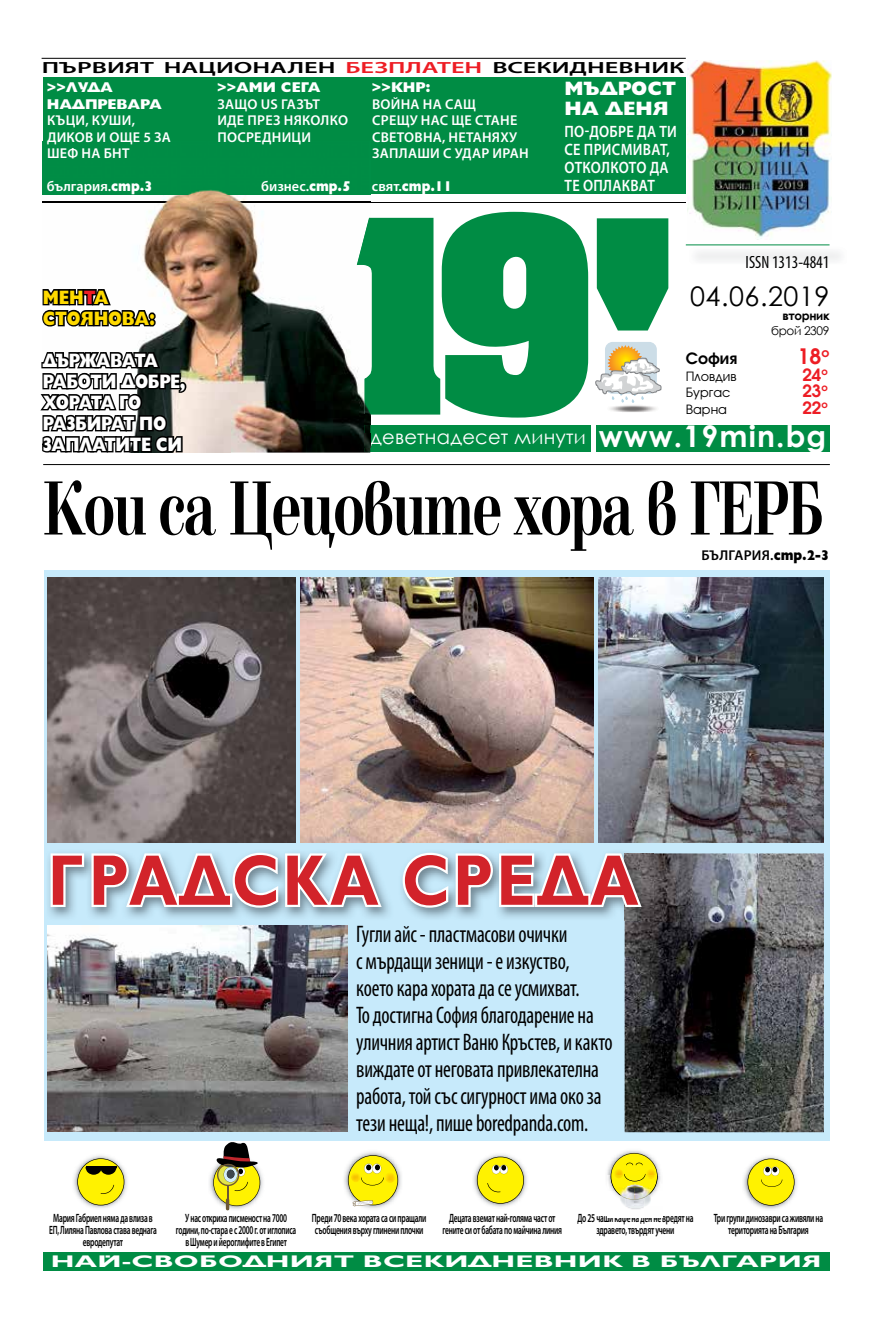
<style>
.page{position:relative;width:893px;height:1340px;background:#fff}
.page>*{position:absolute;margin:0;border:0;box-sizing:border-box;transform-origin:0 0}
.t1{font:700 79.5px "Elfin CYR";letter-spacing:-.025em;color:#000;scale:.7 1}
.t2{font:700 72px "Gilt";letter-spacing:.05em;color:#d2232a;scale:.86 1}
.t3{font:700 29.85px "Century Gothic";letter-spacing:.04em;color:#fff}
.t4{font:27px "Century Gothic";letter-spacing:.02em;color:#000}
.t5{font:condensed 24px/27px "Myriad Pro";letter-spacing:-.01em;color:#000;scale:.89 1}
.t6{font:700 22.35px "Avanti CYR";color:#ed1d24}
.t7{font:800 19.5px/21px "Gilt";letter-spacing:-.02em;color:#fff;scale:.82 1}
.t8{font:19.5px "Century Gothic";letter-spacing:.01em;color:#fff}
.t9{font:800 19.5px/21px "Gilt";letter-spacing:-.01em;color:#ffda00;scale:.85 1}
.t10{font:800 19.5px/19.5px "Gilt";color:#fff}
.t11{font:condensed 18px "Myriad Pro";color:#000;scale:.95 1}
.t12{font:700 17.85px "Avanti CYR";color:#ed1d24}
.t13{font:700 16.95px "Gilt";letter-spacing:.01em;color:#fff;scale:1.68 1}
.t14{font:600 16.5px/18px "Myriad Pro";letter-spacing:.02em;color:#fff;scale:.87 1}
.t15{font:700 16.35px "Avanti CYR";color:#000}
.t16{font:600 16.2px "Myriad Pro";color:#000;scale:1.63 1}
.t17{font:600 14.25px/16.5px "Myriad Pro";letter-spacing:.02em;color:#fff}
.t18{font:800 14.25px/16.5px "Gilt";color:#fff}
.t19{font:600 14.25px "Myriad Pro";letter-spacing:.02em;color:#000}
.t20{font:600 14.25px "Myriad Pro";color:#fff}
.t21{font:800 14.25px "Gilt";color:#fff;scale:.89 1}
.t22{font:13.35px "Avanti CYR";color:#000}
.t23{font:600 12px/12px "Myriad Pro";letter-spacing:-.03em;color:#000;text-align:center;scale:.62 1}
.t24{font:600 12px/12px "Myriad Pro";letter-spacing:-.03em;color:#000;text-align:center;scale:.61 1}
.t25{font:12px "Century Gothic";letter-spacing:-.03em;color:#000}
.t26{font:700 12px "Century Gothic";letter-spacing:-.03em;color:#000}
.s1{color:#ed1d24}
.s2{font-family:"Gilt";font-weight:800}
.s3{font-family:"Myriad Pro";font-weight:600}
</style>
<div class="page">
<img style="left:688px;top:60px;width:143px;height:178px">
<svg style="left:597px;top:218px;width:71px;height:112px;background:#1b9858"></svg>
<div style="left:365px;top:425px;width:465px;height:27px;background:#008c44"></div>
<div style="left:591px;top:420px;width:5px;height:35px;background:#fff"></div>
<hr style="left:43px;top:202px;width:643px;height:1px;background:#000">
<hr style="left:43px;top:464px;width:787px;height:1px;background:#000">
<hr style="left:42px;top:58px;width:644px;height:1px;background:#000">
<div style="left:43px;top:78px;width:643px;height:116px;background:#008c44"></div>
<hr style="left:686px;top:244px;width:143px;height:1px;background:#008c44">
<div style="left:605px;top:342px;width:52px;height:52px;background:#ccdde7;border-radius:8px"></div>
<img style="left:609px;top:405px;width:48px;height:7px">
<img style="left:609px;top:345px;width:34px;height:13px">
<svg style="left:595px;top:358px;width:66px;height:45px"></svg>
<img style="left:43px;top:189px;width:327px;height:263px">
<img style="left:365px;top:429px;width:5px;height:23px">
<img style="left:365px;top:433px;width:5px;height:15px">
<svg style="left:357px;top:212px;width:231px;height:217px"></svg>
<img style="left:43px;top:202px;width:327px;height:1px">
<img style="left:357px;top:218px;width:13px;height:196px">
<svg style="left:42px;top:284px;width:111px;height:45px"></svg>
<div style="left:149px;top:319px;width:7px;height:7px;border:3px solid #000;border-radius:50%"></div>
<div style="left:149px;top:312px;width:7px;height:8px;border:3px solid #000;border-radius:50%"></div>
<svg style="left:40px;top:346px;width:148px;height:107px"></svg>
<div style="left:43px;top:1252px;width:786px;height:18px;background:#008c44"></div>
<div style="left:44px;top:570px;width:785px;height:570px;background:#c7eafb"></div>
<img style="left:607px;top:1150px;width:54px;height:25px">
<img style="left:626px;top:1206px;width:18px;height:4px">
<img style="left:608px;top:1175px;width:3px;height:14px">
<img style="left:658px;top:1175px;width:3px;height:12px">
<img style="left:620px;top:1199px;width:6px;height:7px">
<img style="left:626px;top:1199px;width:18px;height:7px">
<img style="left:644px;top:1199px;width:7px;height:7px">
<svg style="left:611px;top:1152px;width:47px;height:47px;background:#e3da4b"></svg>
<img style="left:743px;top:1156px;width:54px;height:53px">
<svg style="left:747px;top:1158px;width:47px;height:47px;background:#e8df3a"></svg>
<img style="left:344px;top:1151px;width:58px;height:58px">
<svg style="left:348px;top:1155px;width:50px;height:51px;background:#e7dd3f"></svg>
<img style="left:209px;top:1170px;width:54px;height:41px">
<svg style="left:213px;top:1142px;width:47px;height:68px"></svg>
<img style="left:73px;top:1155px;width:54px;height:53px">
<svg style="left:77px;top:1158px;width:47px;height:47px;background:#d6ce32"></svg>
<hr style="left:86px;top:1166px;width:31px;height:1px;background:#000">
<img style="left:473px;top:1154px;width:54px;height:53px">
<svg style="left:477px;top:1156px;width:47px;height:47px;background:#e8df3a"></svg>
<img style="left:625px;top:853px;width:199px;height:279px">
<img style="left:48px;top:577px;width:248px;height:265px">
<img style="left:598px;top:577px;width:226px;height:265px">
<img style="left:48px;top:925px;width:299px;height:206px">
<img style="left:300px;top:577px;width:293px;height:265px">
<img style="left:49px;top:896px;width:576px;height:24px">
<img style="left:625px;top:853px;width:28px;height:67px">
<svg style="left:48px;top:852px;width:337px;height:58px"></svg>
<svg style="left:400px;top:852px;width:245px;height:58px"></svg>
<h3 class="t16" style="left:42px;top:57px;width:396px">ПЪРВИЯТ НАЦИОНАЛЕН <span class="s1">БЕЗПЛАТЕН</span> ВСЕКИДНЕВНИК</h3>
<p class="t18" style="left:47px;top:79px;width:116px">&gt;&gt;ЛУДА<br>НАДПРЕВАРА</p>
<p class="t17" style="left:47px;top:112px;width:125px">КЪЦИ, КУШИ,<br>ДИКОВ И ОЩЕ 5 ЗА<br>ШЕФ НА БНТ</p>
<p class="t20" style="left:47px;top:177px;width:108px">българия.<span class="s2">стр.3</span></p>
<h3 class="t9" style="left:43px;top:287px;width:134px">МЕН<span class="s1">Т</span>А<br>СТОЯНОВА:</h3>
<h3 class="t7" style="left:43px;top:350px;width:176px">ДЪРЖАВАТА<br>РАБОТИ ДОБРЕ,<br>ХОРАТА ГО<br>РАЗБИРАТ ПО<br>ЗАПЛАТИТЕ СИ</h3>
<p class="t18" style="left:217px;top:79px;width:105px">&gt;&gt;АМИ СЕГА</p>
<p class="t17" style="left:217px;top:95px;width:132px">ЗАЩО US ГАЗЪТ<br>ИДЕ ПРЕЗ НЯКОЛКО<br>ПОСРЕДНИЦИ</p>
<p class="t17" style="left:261px;top:178px;width:91px">бизнес.<span class="s2">стр.5</span></p>
<p class="t18" style="left:372px;top:79px;width:60px">&gt;&gt;КНР:</p>
<p class="t17" style="left:372px;top:95px;width:158px">ВОЙНА НА САЩ<br>СРЕЩУ НАС ЩЕ СТАНЕ<br>СВЕТОВНА, НЕТАНЯХУ<br>ЗАПЛАШИ С УДАР ИРАН</p>
<p class="t21" style="left:372px;top:178px;width:92px"><span class="s3">свят.</span>стр.11</p>
<h3 class="t10" style="left:564px;top:79px;width:113px">МЪДРОСТ<br>НА ДЕНЯ</h3>
<h3 class="t14" style="left:564px;top:122px;width:131px">ПО-ДОБРЕ ДА ТИ<br>СЕ ПРИСМИВАТ,<br>ОТКОЛКОТО ДА<br>ТЕ ОПЛАКВАТ</h3>
<h3 class="t11" style="left:746px;top:252px;width:90px">ISSN 1313-4841</h3>
<h3 class="t4" style="left:690px;top:277px;width:141px">04.06.2019</h3>
<p class="t26" style="left:782px;top:307px;width:49px">вторник</p>
<p class="t25" style="left:771px;top:322px;width:60px">брой 2309</p>
<h3 class="t15" style="left:686px;top:348px;width:53px">София</h3>
<h3 class="t6" style="left:797px;top:342px;width:33px">18<sup>о</sup></h3>
<p class="t22" style="left:686px;top:368px;width:52px">Пловдив</p>
<h3 class="t12" style="left:802px;top:363px;width:27px">24<sup>о</sup></h3>
<p class="t22" style="left:686px;top:385px;width:46px">Бургас</p>
<h3 class="t12" style="left:802px;top:380px;width:27px">23<sup>о</sup></h3>
<p class="t22" style="left:686px;top:401px;width:43px">Варна</p>
<h3 class="t12" style="left:802px;top:396px;width:27px">22<sup>о</sup></h3>
<h3 class="t8" style="left:370px;top:423px;width:217px">деветнадесет минути</h3>
<h3 class="t3" style="left:599px;top:413px;width:229px">www.19min.bg</h3>
<h1 class="t1" style="left:43px;top:465px;width:1116px">Кои са Цецовите хора в ГЕРБ</h1>
<p class="t19" style="left:702px;top:546px;width:129px">БЪЛГАРИЯ.<span class="s2">стр.2-3</span></p>
<h2 class="t2" style="left:48px;top:840px;width:688px">ГРАДСКА СРЕДА</h2>
<p class="t5" style="left:356px;top:920px;width:290px">Гугли айс - пластмасови очички<br>с мърдащи зеници - е изкуство, което кара хората да се усмихват.<br>То достигна София благодарение на уличния артист Ваню Кръстев, и както виждате от неговата привлекателна работа, той със сигурност има око за тези неща!, пише boredpanda.com.</p>
<p class="t23" style="left:49px;top:1211px;width:175px">Мария Габриел няма да влиза в<br>ЕП, Лиляна Павлова става веднага евродепутат</p>
<p class="t24" style="left:176px;top:1211px;width:199px">У нас откриха писменост на 7000 години, по-стара е с 2000 г. от иглописа в Шумер и йероглифите в Египет</p>
<p class="t23" style="left:312px;top:1211px;width:186px;text-align:left">Преди 70 века хората са си пращали съобщения върху глинени плочки</p>
<p class="t23" style="left:443px;top:1211px;width:195px">Децата вземат най-голяма част от гените си от бабата по майчина линия</p>
<p class="t23" style="left:577px;top:1211px;width:189px">До 25 чаши кафе на ден не вредят на здравето, твърдят учени</p>
<p class="t23" style="left:714px;top:1211px;width:178px">Три групи динозаври са живяли на територията на България</p>
<h3 class="t13" style="left:51px;top:1251px;width:460px">НАЙ-СВОБОДНИЯТ ВСЕКИДНЕВНИК В БЪЛГАРИЯ</h3>
</div>
